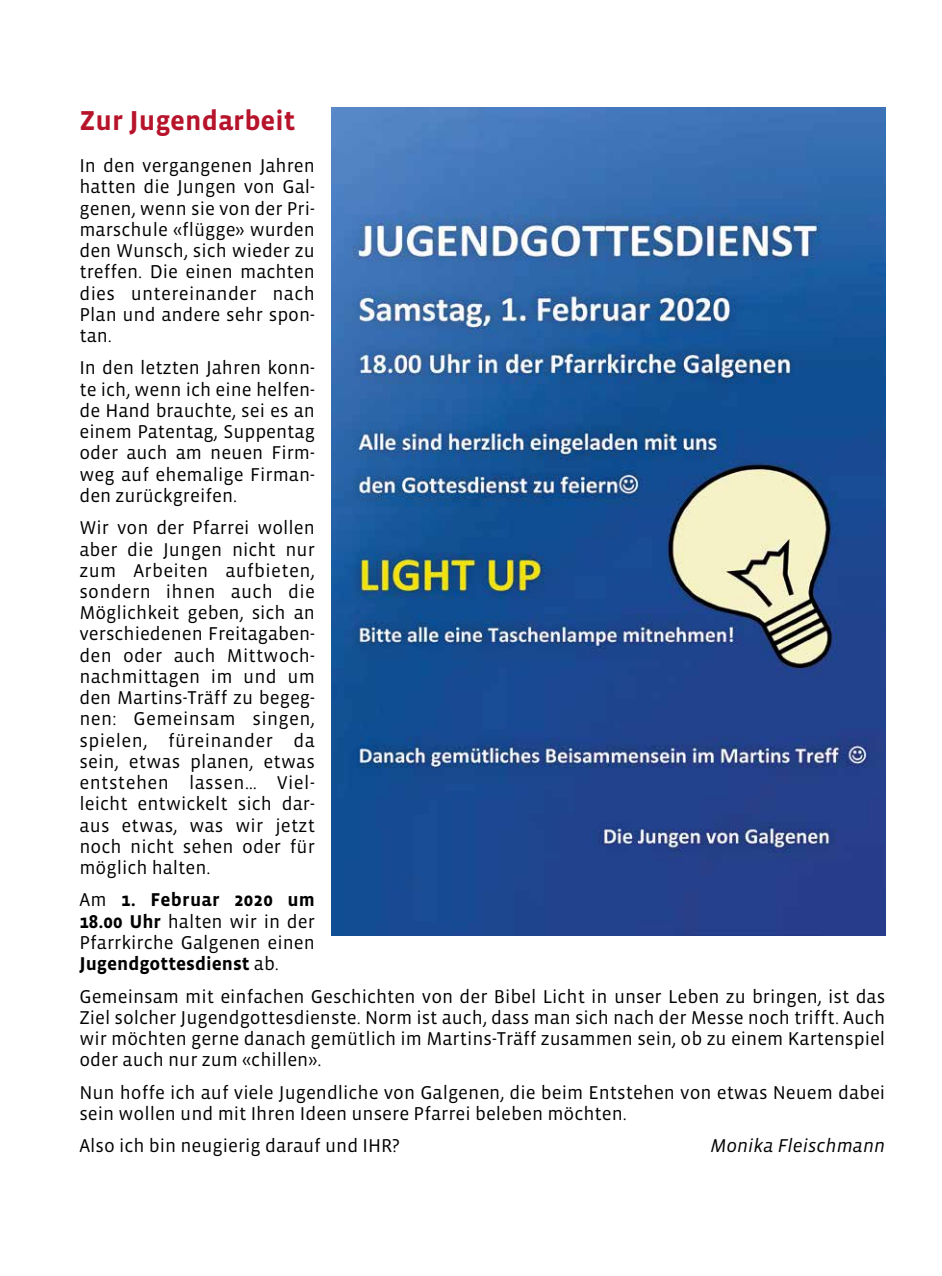
<style>
.page{position:relative;width:942px;height:1276px;background:#fff}
.page>*{position:absolute;margin:0;border:0;box-sizing:border-box;transform-origin:0 0}
.t1{font:700 28px "Vista Sans";color:#b7142c}
.t2{font:19px/21.2px "Vista Sans";color:#000;text-align:justify}
.t3{font:italic 19px "Vista Sans";color:#000}
.s1{font-weight:700}
</style>
<div class="page">
<img style="left:332px;top:108px;width:552px;height:827px">
<h1 class="t1" style="left:79px;top:106px;width:217px">Zur Jugendarbeit</h1>
<p class="t2" style="left:79px;top:156px;width:237px">In den vergangenen Jahren hatten die Jungen von Gal&shy;genen, wenn sie von der Pri&shy;marschule «flügge» wurden den Wunsch, sich wieder zu treffen. Die einen machten dies untereinander nach Plan und andere sehr spon&shy;tan.</p>
<p class="t2" style="left:79px;top:358px;width:237px">In den letzten Jahren konn&shy;te ich, wenn ich eine helfen&shy;de Hand brauchte, sei es an einem Patentag, Suppentag oder auch am neuen Firm&shy;weg auf ehemalige Firman&shy;den zurückgreifen.</p>
<p class="t2" style="left:79px;top:518px;width:237px">Wir von der Pfarrei wollen aber die Jungen nicht nur zum Arbeiten aufbieten, sondern ihnen auch die Möglichkeit geben, sich an verschiedenen Freitagaben&shy;den oder auch Mittwoch&shy;nachmittagen im und um den Martins-Träff zu begeg&shy;nen: Gemeinsam singen, spielen, füreinander da sein, etwas planen, etwas entstehen lassen… Viel&shy;leicht entwickelt sich dar&shy;aus etwas, was wir jetzt noch nicht sehen oder für möglich halten.</p>
<p class="t2" style="left:79px;top:890px;width:237px">Am <span class="s1">1. Februar 2020 um 18.00 Uhr</span> halten wir in der Pfarrkirche Galgenen einen <span class="s1">Jugendgottesdienst</span> ab.</p>
<p class="t2" style="left:79px;top:986px;width:807px">Gemeinsam mit einfachen Geschichten von der Bibel Licht in unser Leben zu bringen, ist das Ziel solcher Jugendgottesdienste. Norm ist auch, dass man sich nach der Messe noch trifft. Auch wir möchten gerne danach gemütlich im Martins-Träff zusammen sein, ob zu einem Kartenspiel oder auch nur zum «chillen».</p>
<p class="t2" style="left:79px;top:1082px;width:807px">Nun hoffe ich auf viele Jugendliche von Galgenen, die beim Entstehen von etwas Neuem dabei sein wollen und mit Ihren Ideen unsere Pfarrei beleben möchten.</p>
<p class="t2" style="left:79px;top:1136px;width:321px">Also ich bin neugierig darauf und IHR?</p>
<p class="t3" style="left:710px;top:1136px;width:176px">Monika Fleischmann</p>
</div>
